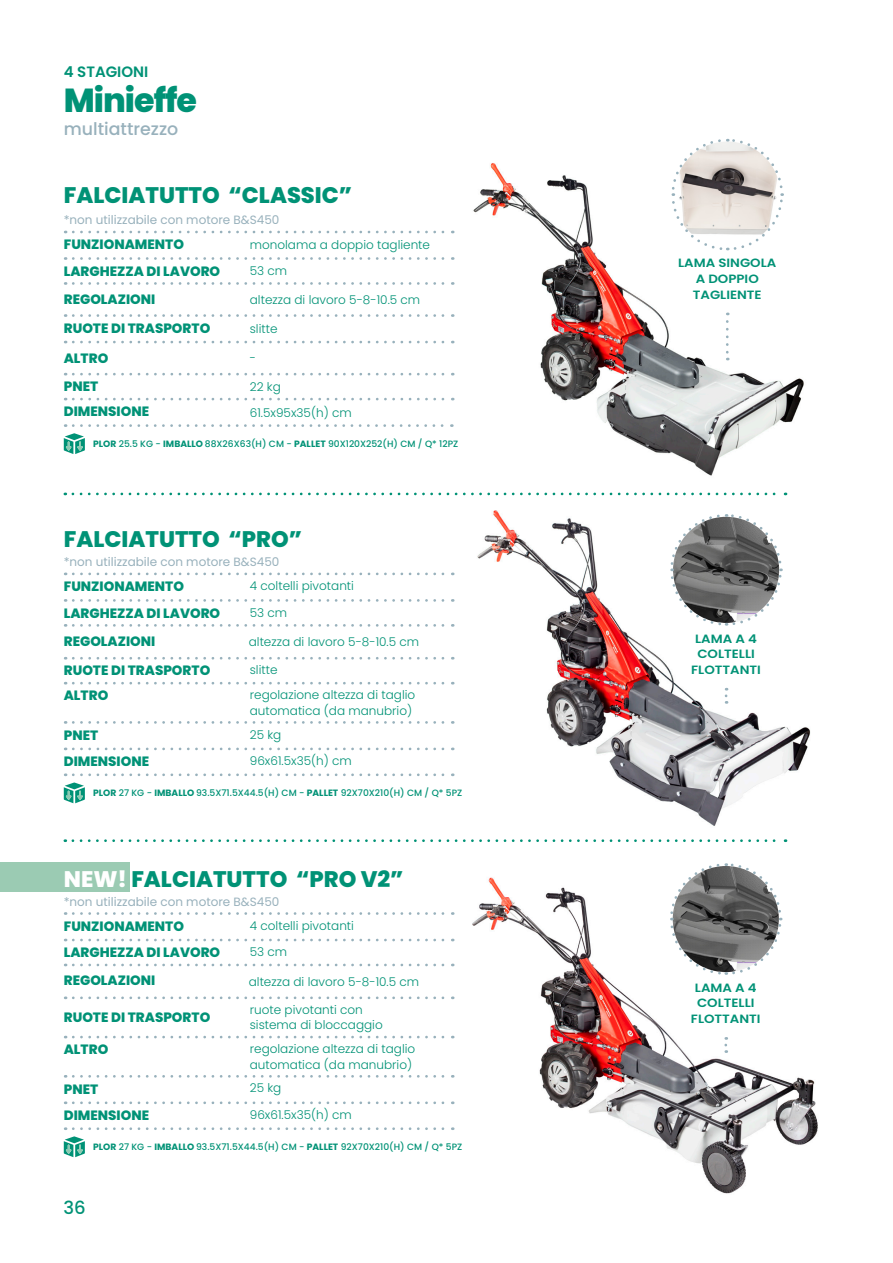
<style>
.page{position:relative;width:893px;height:1263px;background:#fff}
.page>*{position:absolute;margin:0;border:0;box-sizing:border-box;transform-origin:0 0}
.t1{font:800 33.3px "Poppins";letter-spacing:-.03em;color:#009276}
.t2{font:800 22.5px "Poppins";color:#009276}
.t3{font:500 18px "Poppins";color:#009276}
.t4{font:500 17.4px "Poppins";color:#98b1bc}
.t5{font:600 15px "Poppins";color:#009276}
.t6{font:800 13.5px "Poppins";color:#009276}
.t7{font:300 12px "Poppins";color:#009276}
.t8{font:12px "Poppins";color:#98b1bc}
.t9{font:600 12px/15.8px "Poppins";color:#009276;text-align:center;scale:1.11 1}
.t10{font:500 9.15px "Poppins";color:#009276}
.s1{font-weight:700}
.s2{color:#fff}
</style>
<div class="page">
<img style="left:471px;top:492px;width:340px;height:348px">
<img style="left:472px;top:877px;width:346px;height:317px">
<svg style="left:73px;top:493px;width:713px;height:2px"></svg>
<svg style="left:73px;top:839px;width:713px;height:3px"></svg>
<img style="left:473px;top:163px;width:331px;height:313px">
<svg style="left:670px;top:138px;width:114px;height:114px"></svg>
<svg style="left:726px;top:321px;width:3px;height:39px"></svg>
<svg style="left:669px;top:513px;width:114px;height:114px"></svg>
<svg style="left:725px;top:696px;width:2px;height:8px"></svg>
<svg style="left:669px;top:863px;width:114px;height:113px"></svg>
<svg style="left:724px;top:1037px;width:3px;height:16px"></svg>
<div style="left:0;top:862px;width:129px;height:30px;background:#9bcbb3"></div>
<svg style="left:73px;top:912px;width:380px;height:3px"></svg>
<svg style="left:73px;top:939px;width:380px;height:2px"></svg>
<svg style="left:73px;top:964px;width:380px;height:2px"></svg>
<svg style="left:73px;top:996px;width:380px;height:3px"></svg>
<svg style="left:73px;top:1036px;width:380px;height:2px"></svg>
<svg style="left:73px;top:1101px;width:380px;height:3px"></svg>
<svg style="left:73px;top:1127px;width:380px;height:3px"></svg>
<svg style="left:73px;top:1075px;width:380px;height:3px"></svg>
<svg style="left:64px;top:1136px;width:21px;height:21px"></svg>
<svg style="left:73px;top:231px;width:380px;height:2px"></svg>
<svg style="left:73px;top:314px;width:380px;height:3px"></svg>
<svg style="left:73px;top:341px;width:380px;height:2px"></svg>
<svg style="left:73px;top:282px;width:380px;height:3px"></svg>
<svg style="left:73px;top:257px;width:380px;height:3px"></svg>
<svg style="left:73px;top:373px;width:380px;height:2px"></svg>
<svg style="left:73px;top:398px;width:380px;height:2px"></svg>
<svg style="left:73px;top:424px;width:379px;height:3px"></svg>
<svg style="left:64px;top:433px;width:21px;height:21px"></svg>
<svg style="left:73px;top:572px;width:380px;height:3px"></svg>
<svg style="left:73px;top:599px;width:380px;height:3px"></svg>
<svg style="left:73px;top:624px;width:380px;height:3px"></svg>
<svg style="left:73px;top:657px;width:380px;height:2px"></svg>
<svg style="left:73px;top:682px;width:380px;height:2px"></svg>
<svg style="left:73px;top:747px;width:380px;height:3px"></svg>
<svg style="left:73px;top:773px;width:380px;height:3px"></svg>
<svg style="left:73px;top:721px;width:380px;height:3px"></svg>
<svg style="left:64px;top:782px;width:21px;height:21px"></svg>
<p class="t5" style="left:64px;top:63px;width:86px">4 STAGIONI</p>
<p class="t1" style="left:64px;top:81px;width:135px">Minieffe</p>
<p class="t4" style="left:64px;top:119px;width:116px">multiattrezzo</p>
<p class="t2" style="left:64px;top:182px;width:290px">FALCIATUTTO “CLASSIC”</p>
<p class="t6" style="left:64px;top:237px;width:122px">FUNZIONAMENTO</p>
<p class="t7" style="left:250px;top:238px;width:182px">monolama a doppio tagliente</p>
<p class="t6" style="left:64px;top:263px;width:158px">LARGHEZZA DI LAVORO</p>
<p class="t7" style="left:250px;top:264px;width:39px">53 cm</p>
<p class="t6" style="left:64px;top:292px;width:93px">REGOLAZIONI</p>
<p class="t7" style="left:250px;top:293px;width:172px">altezza di lavoro 5-8-10.5 cm</p>
<p class="t6" style="left:64px;top:320px;width:148px">RUOTE DI TRASPORTO</p>
<p class="t7" style="left:250px;top:322px;width:29px">slitte</p>
<p class="t6" style="left:64px;top:350px;width:46px">ALTRO</p>
<p class="t7" style="left:250px;top:351px;width:8px">-</p>
<p class="t6" style="left:64px;top:379px;width:36px">PNET</p>
<p class="t7" style="left:250px;top:380px;width:32px">22 kg</p>
<p class="t6" style="left:64px;top:404px;width:87px">DIMENSIONE</p>
<p class="t7" style="left:250px;top:405px;width:103px">61.5x95x35(h) cm</p>
<p class="t10" style="left:93px;top:438px;width:367px"><span class="s1">PLOR</span> 25.5 KG - <span class="s1">IMBALLO</span> 88X26X63(H) CM - <span class="s1">PALLET</span> 90X120X252(H) CM / Q* 12PZ</p>
<p class="t8" style="left:64px;top:213px;width:217px">*non utilizzabile con motore B&amp;S450</p>
<p class="t2" style="left:64px;top:526px;width:240px">FALCIATUTTO “PRO”</p>
<p class="t6" style="left:64px;top:579px;width:122px">FUNZIONAMENTO</p>
<p class="t7" style="left:250px;top:579px;width:106px">4 coltelli pivotanti</p>
<p class="t6" style="left:64px;top:605px;width:158px">LARGHEZZA DI LAVORO</p>
<p class="t7" style="left:250px;top:605px;width:39px">53 cm</p>
<p class="t8" style="left:64px;top:555px;width:217px">*non utilizzabile con motore B&amp;S450</p>
<p class="t6" style="left:64px;top:633px;width:93px">REGOLAZIONI</p>
<p class="t7" style="left:249px;top:635px;width:172px">altezza di lavoro 5-8-10.5 cm</p>
<p class="t6" style="left:64px;top:663px;width:148px">RUOTE DI TRASPORTO</p>
<p class="t7" style="left:250px;top:663px;width:29px">slitte</p>
<p class="t6" style="left:64px;top:688px;width:46px">ALTRO</p>
<p class="t7" style="left:250px;top:688px;width:167px">regolazione altezza di taglio</p>
<p class="t7" style="left:250px;top:703px;width:164px">automatica (da manubrio)</p>
<p class="t6" style="left:64px;top:727px;width:36px">PNET</p>
<p class="t7" style="left:250px;top:727px;width:33px">25 kg</p>
<p class="t6" style="left:64px;top:754px;width:87px">DIMENSIONE</p>
<p class="t7" style="left:250px;top:754px;width:104px">96x61.5x35(h) cm</p>
<p class="t10" style="left:93px;top:787px;width:371px"><span class="s1">PLOR</span> 27 KG - <span class="s1">IMBALLO</span> 93.5X71.5X44.5(H) CM - <span class="s1">PALLET</span> 92X70X210(H) CM / Q* 5PZ</p>
<p class="t2" style="left:64px;top:866px;width:341px"><span class="s2">NEW!</span> FALCIATUTTO “PRO V2”</p>
<p class="t8" style="left:64px;top:895px;width:217px">*non utilizzabile con motore B&amp;S450</p>
<p class="t6" style="left:64px;top:918px;width:122px">FUNZIONAMENTO</p>
<p class="t7" style="left:250px;top:918px;width:106px">4 coltelli pivotanti</p>
<p class="t6" style="left:64px;top:945px;width:158px">LARGHEZZA DI LAVORO</p>
<p class="t7" style="left:250px;top:945px;width:39px">53 cm</p>
<p class="t6" style="left:64px;top:973px;width:93px">REGOLAZIONI</p>
<p class="t7" style="left:249px;top:974px;width:172px">altezza di lavoro 5-8-10.5 cm</p>
<p class="t6" style="left:64px;top:1010px;width:148px">RUOTE DI TRASPORTO</p>
<p class="t6" style="left:64px;top:1042px;width:46px">ALTRO</p>
<p class="t7" style="left:250px;top:1003px;width:115px">ruote pivotanti con</p>
<p class="t7" style="left:250px;top:1018px;width:134px">sistema di bloccaggio</p>
<p class="t7" style="left:250px;top:1042px;width:167px">regolazione altezza di taglio</p>
<p class="t7" style="left:250px;top:1057px;width:164px">automatica (da manubrio)</p>
<p class="t6" style="left:64px;top:1081px;width:36px">PNET</p>
<p class="t7" style="left:250px;top:1081px;width:33px">25 kg</p>
<p class="t6" style="left:64px;top:1107px;width:87px">DIMENSIONE</p>
<p class="t7" style="left:250px;top:1108px;width:104px">96x61.5x35(h) cm</p>
<p class="t10" style="left:93px;top:1141px;width:371px"><span class="s1">PLOR</span> 27 KG - <span class="s1">IMBALLO</span> 93.5X71.5X44.5(H) CM - <span class="s1">PALLET</span> 92X70X210(H) CM / Q* 5PZ</p>
<p class="t3" style="left:63px;top:1197px;width:24px">36</p>
<p class="t9" style="left:678px;top:255px;width:90px">LAMA SINGOLA<br>A DOPPIO<br>TAGLIENTE</p>
<p class="t9" style="left:691px;top:630px;width:64px">LAMA A 4<br>COLTELLI<br>FLOTTANTI</p>
<p class="t9" style="left:691px;top:980px;width:64px">LAMA A 4<br>COLTELLI<br>FLOTTANTI</p>
</div>
